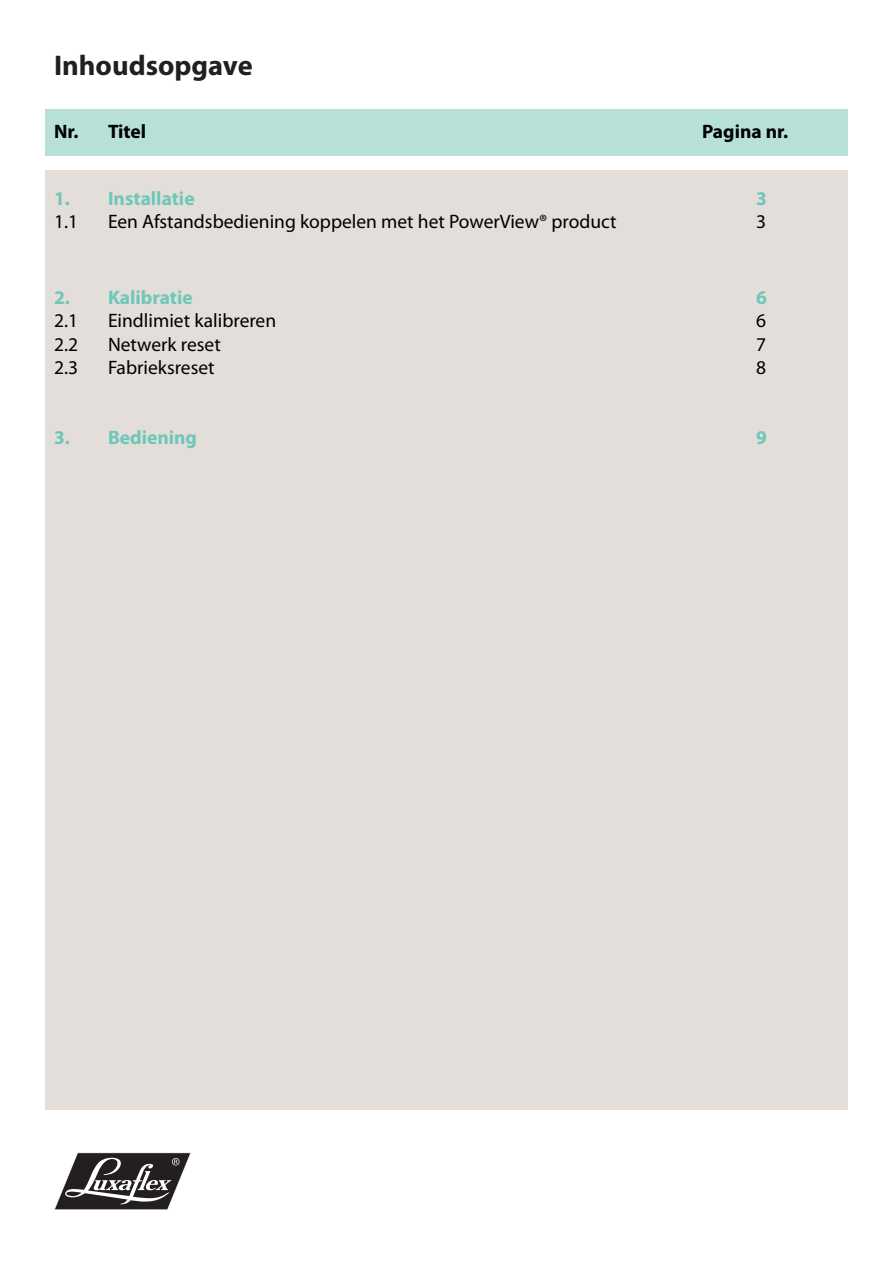
<style>
.page{position:relative;width:893px;height:1263px;background:#fff}
.page>*{position:absolute;margin:0;border:0;box-sizing:border-box;transform-origin:0 0}
.t1{font:700 28.5px "Myriad Pro";color:#231f20}
.t2{font:19.5px "Myriad Pro";color:#000}
.t3{font:700 19.5px "Myriad Pro";color:#6ec7b7}
.t4{font:700 19.5px "Myriad Pro";color:#000}
</style>
<div class="page">
<svg style="left:54px;top:1152px;width:136px;height:58px"></svg>
<div style="left:45px;top:170px;width:803px;height:940px;background:#e3deda"></div>
<div style="left:45px;top:109px;width:803px;height:47px;background:#b6e0d8"></div>
<h1 class="t1" style="left:54px;top:47px;width:200px">Inhoudsopgave</h1>
<p class="t4" style="left:54px;top:119px;width:94px">Nr. Titel</p>
<p class="t4" style="left:702px;top:119px;width:88px">Pagina nr.</p>
<p class="t3" style="left:54px;top:186px;width:142px">1. Installatie</p>
<p class="t3" style="left:756px;top:186px;width:12px">3</p>
<p class="t2" style="left:54px;top:210px;width:26px">1.1</p>
<p class="t2" style="left:108px;top:210px;width:510px">Een Afstandsbediening koppelen met het PowerView® product</p>
<p class="t2" style="left:756px;top:210px;width:12px">3</p>
<p class="t3" style="left:54px;top:285px;width:140px">2. Kalibratie</p>
<p class="t3" style="left:756px;top:285px;width:12px">6</p>
<p class="t2" style="left:54px;top:309px;width:26px">2.1</p>
<p class="t2" style="left:108px;top:309px;width:170px">Eindlimiet kalibreren</p>
<p class="t2" style="left:756px;top:309px;width:12px">6</p>
<p class="t2" style="left:54px;top:332px;width:26px">2.2</p>
<p class="t2" style="left:108px;top:332px;width:114px">Netwerk reset</p>
<p class="t2" style="left:756px;top:332px;width:12px">7</p>
<p class="t2" style="left:54px;top:356px;width:26px">2.3</p>
<p class="t2" style="left:108px;top:356px;width:108px">Fabrieksreset</p>
<p class="t2" style="left:756px;top:356px;width:12px">8</p>
<p class="t3" style="left:54px;top:425px;width:145px">3. Bediening</p>
<p class="t3" style="left:756px;top:425px;width:12px">9</p>
</div>
